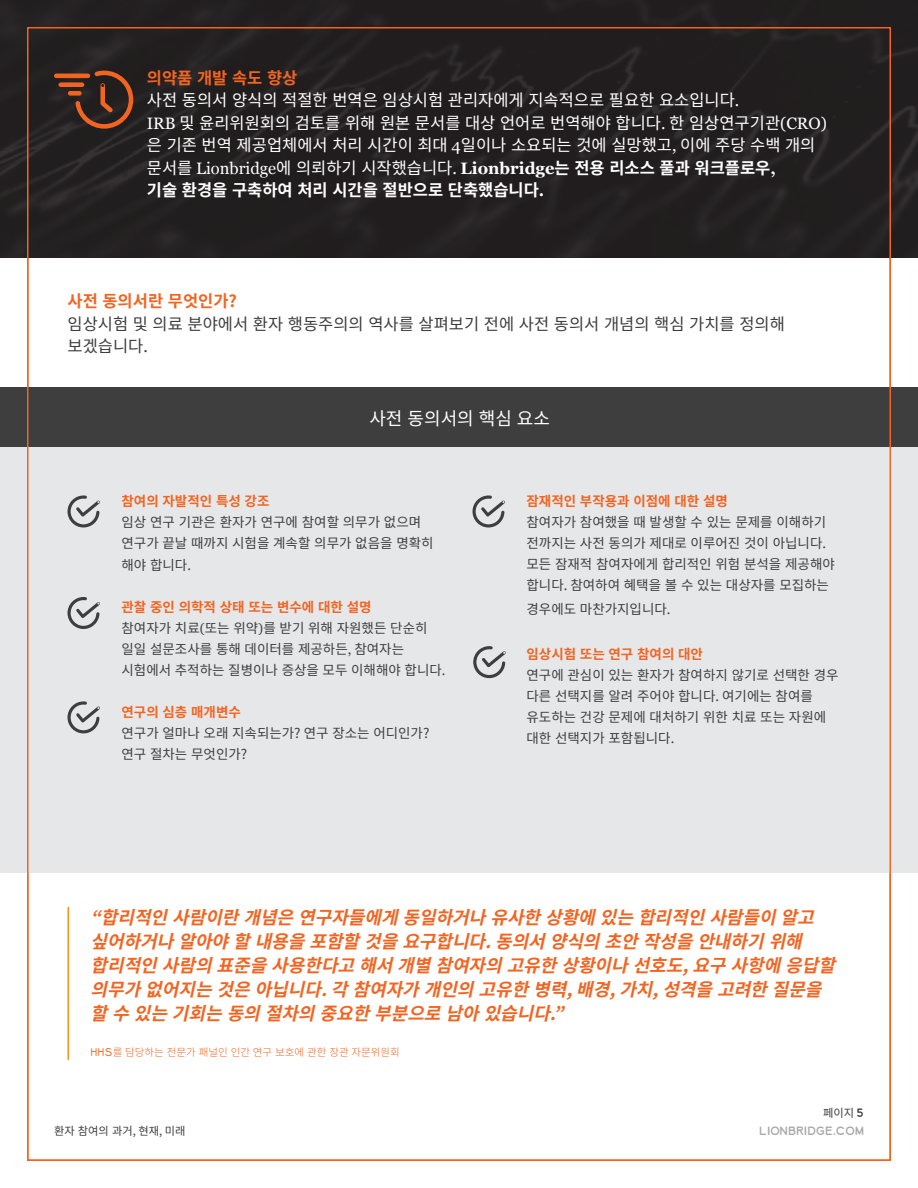
<style>
.page{position:relative;width:918px;height:1188px;background:#fff}
.page>*{position:absolute;margin:0;border:0;box-sizing:border-box;transform-origin:0 0}
.t1{font:italic 700 18px/24px "Noto Sans CJ Kkr";color:#f36421}
.t2{font:18px "Noto Sans CJ Kkr";color:#fff}
.t3{font:16.5px/22.5px "Noto Sans CJ Kkr";color:#fff}
.t4{font:16.5px/22.5px "Noto Sans CJ Kkr";color:#3e3e3f}
.t5{font:700 16.5px "Noto Sans CJ Kkr";color:#f36421}
.t6{font:13.5px/21px "Noto Sans CJ Kkr";color:#3e3e3f}
.t7{font:700 13.5px "Noto Sans CJ Kkr";color:#f36421}
.t8{font:11.25px "Noto Sans CJ Kkr";color:#3e3e3f}
.t9{font:11.25px "Lionbridge Sans";color:#a8a9ad}
.t10{font:300 10.5px "Noto Sans CJ Kkr";color:#f36421}
.s1{font-family:"Georgia"}
.s2{font-family:"Georgia";font-weight:700}
.s3{font-weight:700}
.s4{font-family:"Lionbridge Sans"}
</style>
<div class="page">
<div style="left:0;top:0;width:918px;height:257px;background:#231f20"></div>
<div style="left:0;top:417px;width:918px;height:456px;background:#e6e7e9"></div>
<div style="left:0;top:388px;width:918px;height:59px;background:#3e3e3f"></div>
<svg style="left:68px;top:495px;width:32px;height:32px"></svg>
<svg style="left:473px;top:646px;width:33px;height:32px"></svg>
<svg style="left:68px;top:597px;width:32px;height:32px"></svg>
<svg style="left:68px;top:701px;width:32px;height:32px"></svg>
<svg style="left:472px;top:495px;width:33px;height:32px"></svg>
<hr style="left:68px;top:907px;width:1px;height:152px;background:#f7931d">
<svg style="left:75px;top:71px;width:58px;height:58px"></svg>
<hr style="left:54px;top:74px;width:36px;height:4px;background:#f36421;border-radius:2px">
<div style="left:58px;top:82px;width:26px;height:5px;background:#f36421;border-radius:2px"></div>
<div style="left:68px;top:91px;width:14px;height:5px;background:#f36421;border-radius:2px"></div>
<p class="t5" style="left:147px;top:68px;width:152px">의약품 개발 속도 향상</p>
<p class="t3" style="left:147px;top:89px;width:682px">사전 동의서 양식의 적절한 번역은 임상시험 관리자에게 지속적으로 필요한 요소입니다<span class="s1">.<br>IRB</span> 및 윤리위원회의 검토를 위해 원본 문서를 대상 언어로 번역해야 합니다<span class="s1">.</span> 한 임상연구기관<span class="s1">(CRO) </span>은 기존 번역 제공업체에서 처리 시간이 최대 <span class="s1">4</span>일이나 소요되는 것에 실망했고<span class="s1">,</span> 이에 주당 수백 개의 문서를 <span class="s1">Lionbridge</span>에 의뢰하기 시작했습니다<span class="s1">.</span> <span class="s2">Lionbridge</span><span class="s3">는 전용 리소스 풀과 워크플로우</span><span class="s2">,<br></span><span class="s3">기술 환경을 구축하여 처리 시간을 절반으로 단축했습니다</span><span class="s2">.</span></p>
<p class="t5" style="left:68px;top:292px;width:171px">사전 동의서란 무엇인가?</p>
<p class="t4" style="left:68px;top:313px;width:719px">임상시험 및 의료 분야에서 환자 행동주의의 역사를 살펴보기 전에 사전 동의서 개념의 핵심 가치를 정의해 보겠습니다<span class="s1">.</span></p>
<p class="t2" style="left:369px;top:408px;width:182px">사전 동의서의 핵심 요소</p>
<p class="t7" style="left:122px;top:494px;width:149px">참여의 자발적인 특성 강조</p>
<p class="t6" style="left:122px;top:512px;width:314px">임상 연구 기관은 환자가 연구에 참여할 의무가 없으며 연구가 끝날 때까지 시험을 계속할 의무가 없음을 명확히 해야 합니다<span class="s1">.</span></p>
<p class="t7" style="left:122px;top:599px;width:252px">관찰 중인 의학적 상태 또는 변수에 대한 설명</p>
<p class="t6" style="left:122px;top:618px;width:326px">참여자가 치료<span class="s1">(</span>또는 위약<span class="s1">)</span>를 받기 위해 자원했든 단순히 일일 설문조사를 통해 데이터를 제공하든<span class="s1">,</span> 참여자는 시험에서 추적하는 질병이나 증상을 모두 이해해야 합니다<span class="s1">.</span></p>
<p class="t7" style="left:122px;top:704px;width:121px">연구의 심층 매개변수</p>
<p class="t6" style="left:122px;top:723px;width:309px">연구가 얼마나 오래 지속되는가? 연구 장소는 어디인가? 연구 절차는 무엇인가?</p>
<p class="t7" style="left:526px;top:494px;width:203px">잠재적인 부작용과 이점에 대한 설명</p>
<p class="t6" style="left:526px;top:512px;width:310px">참여자가 참여했을 때 발생할 수 있는 문제를 이해하기 전까지는 사전 동의가 제대로 이루어진 것이 아닙니다<span class="s1">. </span>모든 잠재적 참여자에게 합리적인 위험 분석을 제공해야 합니다<span class="s1">.</span> 참여하여 혜택을 볼 수 있는 대상자를 모집하는</p>
<p class="t6" style="left:526px;top:599px;width:146px">경우에도 마찬가지입니다<span class="s1">.</span></p>
<p class="t7" style="left:526px;top:647px;width:178px">임상시험 또는 연구 참여의 대안</p>
<p class="t6" style="left:526px;top:665px;width:314px">연구에 관심이 있는 환자가 참여하지 않기로 선택한 경우 다른 선택지를 알려 주어야 합니다<span class="s1">.</span> 여기에는 참여를 유도하는 건강 문제에 대처하기 위한 치료 또는 자원에 대한 선택지가 포함됩니다<span class="s1">.</span></p>
<p class="t1" style="left:91px;top:905px;width:757px">“합리적인사람이란개념은연구자들에게동일하거나유사한상황에있는합리적인사람들이알고 싶어하거나알아야할내용을포함할것을요구합니다.동의서양식의초안작성을안내하기위해 합리적인사람의표준을사용한다고해서개별참여자의고유한상황이나선호도,요구사항에응답할 의무가없어지는것은아닙니다.각참여자가개인의고유한병력,배경,가치,성격을고려한질문을 할수있는기회는동의절차의중요한부분으로남아있습니다.”</p>
<p class="t10" style="left:91px;top:1046px;width:311px"><span class="s4">HHS</span>를 담당하는 전문가 패널인 인간 연구 보호에 관한 장관 자문위원회</p>
<p class="t8" style="left:54px;top:1124px;width:133px">환자 참여의 과거, 현재, 미래</p>
<p class="t8" style="left:823px;top:1107px;width:42px">페이지 <span class="s4">5</span></p>
<p class="t9" style="left:759px;top:1123px;width:106px">LIONBRIDGE.COM</p>
</div>
